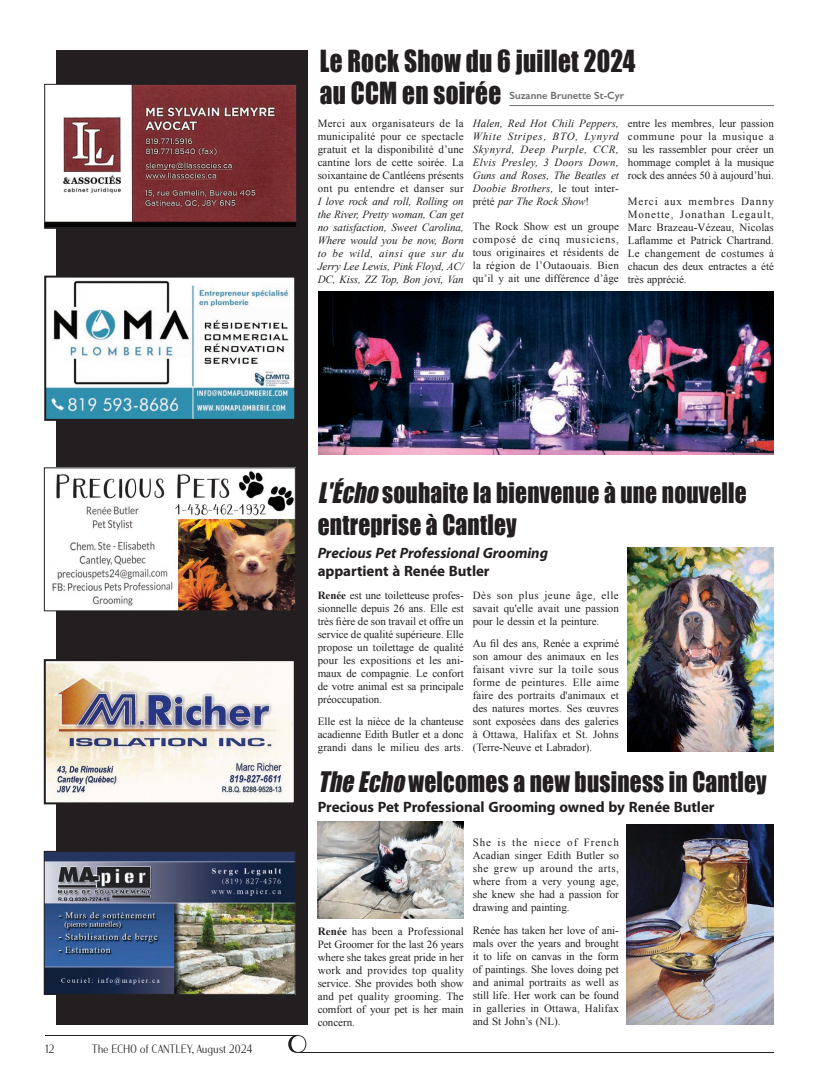
<style>
.page{position:relative;width:819px;height:1080px;background:#fff}
.page>*{position:absolute;margin:0;border:0;box-sizing:border-box;transform-origin:0 0}
.Haut_de_page_chronique{font:28px/32px "Impact";letter-spacing:.01em;color:#231f20;scale:.9 1}
.Haut_de_page_chronique-2{font:26px/32px "Impact";letter-spacing:.01em;color:#231f20;scale:.9 1}
.Text_just_-_times_11pt{font:italic 700 15px/18px "Myriad Pro";letter-spacing:-.005em;color:#231f20}
.Text_just_-_times_11pt-2{font:700 15px "Myriad Pro";letter-spacing:-.005em;color:#231f20}
.t1{font:700 12.5px "Olimpico";color:#231f20}
.Text_just_-_times_11pt-3{font:11px/13px "Times New Roman";letter-spacing:-.005em;color:#231f20;text-align:justify}
.Text_just_-_times_11pt-4{font:italic 11px/13px "Times New Roman";letter-spacing:-.005em;color:#231f20;text-align:justify}
.Photographe{font:600 10.5px "Gill Sans";color:#6c6d70}
.s1{font-style:normal}
.s2{font-style:italic}
.s3{font-weight:700}
</style>
<div class="page">
<div style="left:56px;top:50px;width:252px;height:975px;background:#231f20"></div>
<img style="left:47px;top:279px;width:246px;height:139px">
<div style="left:44px;top:276px;width:252px;height:145px;border:2px solid #231f20"></div>
<img style="left:47px;top:662px;width:246px;height:139px">
<div style="left:44px;top:659px;width:252px;height:145px;border:2px solid #231f20"></div>
<img style="left:46px;top:853px;width:248px;height:140px">
<div style="left:44px;top:851px;width:252px;height:144px;border:1px solid #231f20"></div>
<img style="left:46px;top:86px;width:249px;height:140px">
<div style="left:44px;top:84px;width:253px;height:145px;border:1px solid #231f20"></div>
<img style="left:52px;top:469px;width:242px;height:140px">
<div style="left:44px;top:467px;width:252px;height:144px;border:1px solid #231f20"></div>
<hr style="left:509px;top:105px;width:265px;height:1px;background:#6c6d70">
<img style="left:318px;top:292px;width:456px;height:162px">
<img style="left:628px;top:547px;width:146px;height:204px">
<img style="left:627px;top:824px;width:147px;height:200px">
<img style="left:318px;top:822px;width:146px;height:96px">
<svg style="left:45px;top:1035px;width:729px;height:18px"></svg>
<p class="Haut_de_page_chronique" style="left:320px;top:45px;width:352px">Le Rock Show du 6 juillet 2024 au CCM en soirée</p>
<p class="Photographe" style="left:509px;top:89px;width:116px">Suzanne Brunette St-Cyr</p>
<p class="Text_just_-_times_11pt-4" style="left:318px;top:116px;width:148px"><span class="s1">Merci aux organisateurs de la municipalité pour ce spectacle gratuit et la disponibilité d’une cantine lors de cette soirée. La soixantaine de Cantléens présents ont pu entendre et danser sur </span>I love rock and roll, Rolling on the River, Pretty woman, Can get no satisfaction, Sweet Carolina, Where would you be now, Born to be wild, ainsi que sur du Jerry Lee Lewis, Pink Floyd, AC/ DC, Kiss, ZZ Top, Bon jovi, Van</p>
<p class="Text_just_-_times_11pt-4" style="left:473px;top:116px;width:148px">Halen, Red Hot Chili Peppers, White Stripes, BTO, Lynyrd Skynyrd, Deep Purple, CCR, Elvis Presley, 3 Doors Down, Guns and Roses, The Beatles et Doobie Brothers, <span class="s1">le tout inter&shy;prété</span> par The Rock Show<span class="s1">!</span></p>
<p class="Text_just_-_times_11pt-3" style="left:473px;top:220px;width:148px">The Rock Show est un groupe composé de cinq musiciens, tous originaires et résidents de la région de l’Outaouais. Bien qu’il y ait une différence d’âge</p>
<p class="Text_just_-_times_11pt-3" style="left:628px;top:116px;width:148px">entre les membres, leur passion commune pour la musique a su les rassembler pour créer un hommage complet à la musique rock des années 50 à aujourd’hui.</p>
<p class="Text_just_-_times_11pt-3" style="left:628px;top:195px;width:148px">Merci aux membres Danny Monette, Jonathan Legault, Marc Brazeau-Vézeau, Nicolas Laflamme et Patrick Chartrand.<br>Le changement de costumes à chacun des deux entractes a été très apprécié.</p>
<p class="t1" style="left:45px;top:1042px;width:11px">12</p>
<p class="t1" style="left:92px;top:1042px;width:162px">The ECHO of CANTLEY, August 2024</p>
<p class="Haut_de_page_chronique-2" style="left:318px;top:476px;width:478px"><span class="s2">L'Écho</span>souhaite la bienvenue à une nouvelle entreprise à Cantley</p>
<p class="Text_just_-_times_11pt" style="left:318px;top:544px;width:232px">Precious Pet Professional Grooming <span class="s1">appartient à Renée Butler</span></p>
<p class="Text_just_-_times_11pt-3" style="left:318px;top:588px;width:148px"><span class="s3">Renée</span> est une toiletteuse profes&shy;sionnelle depuis 26 ans. Elle est très fière de son travail et offre un service de qualité supérieure. Elle propose un toilettage de qualité pour les expositions et les ani&shy;maux de compagnie. Le confort de votre animal est sa principale préoccupation.</p>
<p class="Text_just_-_times_11pt-3" style="left:318px;top:714px;width:148px">Elle est la nièce de la chanteuse acadienne Edith Butler et a donc grandi dans le milieu des arts.</p>
<p class="Text_just_-_times_11pt-3" style="left:473px;top:588px;width:148px">Dès son plus jeune âge, elle savait qu'elle avait une passion pour le dessin et la peinture.</p>
<p class="Text_just_-_times_11pt-3" style="left:473px;top:636px;width:148px">Au fil des ans, Renée a exprimé son amour des animaux en les faisant vivre sur la toile sous forme de peintures. Elle aime faire des portraits d'animaux et des natures mortes. Ses œuvres sont exposées dans des galeries à Ottawa, Halifax et St. Johns (Terre-Neuve et Labrador).</p>
<p class="Haut_de_page_chronique-2" style="left:318px;top:765px;width:501px"><span class="s2">TheEcho</span>welcomes a new business in Cantley</p>
<p class="Text_just_-_times_11pt-2" style="left:318px;top:798px;width:398px">Precious Pet Professional Grooming owned by Renée Butler</p>
<p class="Text_just_-_times_11pt-3" style="left:318px;top:925px;width:148px"><span class="s3">Renée</span> has been a Professional Pet Groomer for the last 26 years where she takes great pride in her work and provides top quality service. She provides both show and pet quality grooming. The comfort of your pet is her main concern.</p>
<p class="Text_just_-_times_11pt-3" style="left:473px;top:835px;width:148px">She is the niece of French Acadian singer Edith Butler so she grew up around the arts, where from a very young age, she knew she had a passion for drawing and painting.</p>
<p class="Text_just_-_times_11pt-3" style="left:473px;top:924px;width:148px">Renée has taken her love of ani&shy;mals over the years and brought it to life on canvas in the form of paintings. She loves doing pet and animal portraits as well as still life. Her work can be found in galleries in Ottawa, Halifax and St John’s (NL).</p>
</div>
